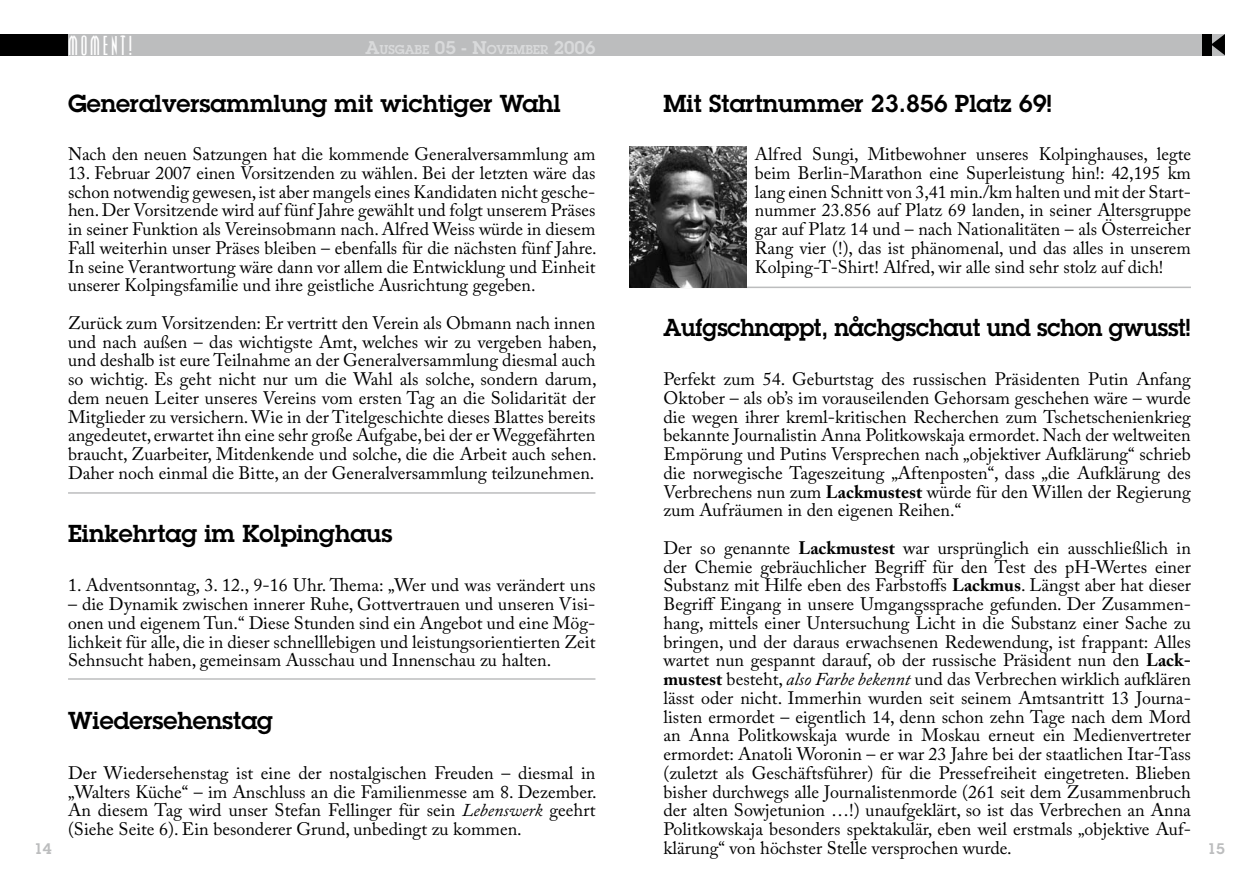
<style>
.page{position:relative;width:1259px;height:893px;background:#fff}
.page>*{position:absolute;margin:0;border:0;box-sizing:border-box;transform-origin:0 0}
.t1{font:28.5px "Pritchard";letter-spacing:.1em;color:#fff}
.t2{font:600 24px "Lubalin Graph Std";color:#000}
.t3{font:600 24px "Lubalin Graph Std";color:#000;scale:.95 1}
.t4{font:18px/18.8px "Adobe Caslon Pro";color:#000;text-align:justify}
.t5{font:600 15px "Lubalin Graph Std";color:#bcbdbe}
.t6{font:600 12.6px "Lubalin Graph Std";color:#d9dadb}
.s1{font-size:18px}
.s2{font-style:italic}
.s3{font-weight:700}
</style>
<div class="page">
<div style="left:13px;top:34px;width:616px;height:21px;background:#bcbdbe"></div>
<div style="left:0;top:34px;width:68px;height:21px;background:#000"></div>
<div style="left:629px;top:34px;width:596px;height:21px;background:#bcbdbe"></div>
<div style="left:1202px;top:34px;width:10px;height:21px;background:#000"></div>
<svg style="left:1212px;top:34px;width:13px;height:21px"></svg>
<hr style="left:68px;top:492px;width:527px;height:2px;background:#bcbdbe">
<hr style="left:663px;top:287px;width:528px;height:1px;background:#bcbdbe">
<hr style="left:68px;top:678px;width:527px;height:2px;background:#bcbdbe">
<img style="left:629px;top:147px;width:117px;height:141px">
<p class="t5" style="left:34px;top:839px;width:19px">14</p>
<h1 class="t1" style="left:68px;top:32px;width:66px">MOMENT!</h1>
<p class="t6" style="left:365px;top:41px;width:231px"><span class="s1">A</span>usgabe <span class="s1">05 - N</span>ovember <span class="s1">2006</span></p>
<h2 class="t2" style="left:68px;top:87px;width:494px">Generalversammlung mit wichtiger Wahl</h2>
<p class="t4" style="left:68px;top:144px;width:529px">Nach den neuen Satzungen hat die kommende Generalversammlung am</p>
<p class="t4" style="left:68px;top:163px;width:530px">13. Februar 2007 einen Vorsitzenden zu wählen. Bei der letzten wäre das schon notwendig gewesen, ist aber mangels eines Kandidaten nicht gesche&shy;hen. Der Vorsitzende wird auf fünf Jahre gewählt und folgt unserem Präses in seiner Funktion als Vereinsobmann nach. Alfred Weiss würde in diesem Fall weiterhin unser Präses bleiben – ebenfalls für die nächsten fünf Jahre.<br>In seine Verantwortung wäre dann vor allem die Entwicklung und Einheit unserer Kolpingsfamilie und ihre geistliche Ausrichtung gegeben.</p>
<p class="t4" style="left:68px;top:313px;width:530px">Zurück zum Vorsitzenden: Er vertritt den Verein als Obmann nach innen und nach außen – das wichtigste Amt, welches wir zu vergeben haben, und deshalb ist eure Teilnahme an der Generalversammlung diesmal auch so wichtig. Es geht nicht nur um die Wahl als solche, sondern darum, dem neuen Leiter unseres Vereins vom ersten Tag an die Solidarität der Mitglieder zu versichern. Wie in der Titelgeschichte dieses Blattes bereits angedeutet, erwartet ihn eine sehr große Aufgabe, bei der er Weggefährten braucht, Zuarbeiter, Mitdenkende und solche, die die Arbeit auch sehen.<br>Daher noch einmal die Bitte, an der Generalversammlung teilzunehmen.</p>
<h2 class="t2" style="left:68px;top:517px;width:326px">Einkehrtag im Kolpinghaus</h2>
<p class="t4" style="left:68px;top:576px;width:529px">1. Adventsonntag, 3. 12., 9-16 Uhr. Thema: „Wer und was verändert uns</p>
<p class="t4" style="left:68px;top:594px;width:529px">– die Dynamik zwischen innerer Ruhe, Gottvertrauen und unseren Visi&shy;onen und eigenem Tun.“ Diese Stunden sind ein Angebot und eine Mög&shy;lichkeit für alle, die in dieser schnelllebigen und leistungsorientierten Zeit Sehnsucht haben, gemeinsam Ausschau und Innenschau zu halten.</p>
<h2 class="t2" style="left:68px;top:705px;width:206px">Wiedersehenstag</h2>
<p class="t4" style="left:68px;top:763px;width:530px">Der Wiedersehenstag ist eine der nostalgischen Freuden – diesmal in „Walters Küche“ – im Anschluss an die Familienmesse am 8. Dezember.<br>An diesem Tag wird unser Stefan Fellinger für sein <span class="s2">Lebenswerk</span> geehrt (Siehe Seite 6). Ein besonderer Grund, unbedingt zu kommen.</p>
<h2 class="t2" style="left:663px;top:87px;width:389px">Mit Startnummer 23 .856 Platz 69!</h2>
<p class="t4" style="left:755px;top:144px;width:437px">Alfred Sungi, Mitbewohner unseres Kolpinghauses, legte beim Berlin-Marathon eine Superleistung hin!: 42,195 km lang einen Schnitt von 3,41 min./km halten und mit der Start&shy;nummer 23.856 auf Platz 69 landen, in seiner Altersgruppe gar auf Platz 14 und – nach Nationalitäten – als Österreicher Rang vier (!), das ist phänomenal, und das alles in unserem Kolping-T-Shirt! Alfred, wir alle sind sehr stolz auf dich!</p>
<h2 class="t3" style="left:663px;top:311px;width:556px">Aufgschnappt, nåchgschaut und schon gwusst!</h2>
<p class="t4" style="left:663px;top:369px;width:529px">Perfekt zum 54. Geburtstag des russischen Präsidenten Putin Anfang Oktober – als ob’s im vorauseilenden Gehorsam geschehen wäre – wurde die wegen ihrer kreml-kritischen Recherchen zum Tschetschenienkrieg bekannte Journalistin Anna Politkowskaja ermordet. Nach der weltweiten Empörung und Putins Versprechen nach „objektiver Aufklärung“ schrieb die norwegische Tageszeitung „Aftenposten“, dass „die Aufklärung des Verbrechens nun zum <span class="s3">Lackmustest</span> würde für den Willen der Regierung zum Aufräumen in den eigenen Reihen.“</p>
<p class="t4" style="left:663px;top:538px;width:529px">Der so genannte <span class="s3">Lackmustest</span> war ursprünglich ein ausschließlich in der Chemie gebräuchlicher Begriff für den Test des pH-Wertes einer Substanz mit Hilfe eben des Farbstoffs <span class="s3">Lackmus</span>. Längst aber hat dieser Begriff Eingang in unsere Umgangssprache gefunden. Der Zusammen&shy;hang, mittels einer Untersuchung Licht in die Substanz einer Sache zu bringen, und der daraus erwachsenen Redewendung, ist frappant: Alles wartet nun gespannt darauf, ob der russische Präsident nun den <span class="s3">Lack&shy;mustest</span> besteht, <span class="s2">also Farbe bekennt</span> und das Verbrechen wirklich aufklären lässt oder nicht. Immerhin wurden seit seinem Amtsantritt 13 Journa&shy;listen ermordet – eigentlich 14, denn schon zehn Tage nach dem Mord an Anna Politkowskaja wurde in Moskau erneut ein Medienvertreter ermordet: Anatoli Woronin – er war 23 Jahre bei der staatlichen Itar-Tass (zuletzt als Geschäftsführer) für die Pressefreiheit eingetreten. Blieben bisher durchwegs alle Journalistenmorde (261 seit dem Zusammenbruch der alten Sowjetunion …!) unaufgeklärt, so ist das Verbrechen an Anna Politkowskaja besonders spektakulär, eben weil erstmals „objektive Auf&shy;klärung“ von höchster Stelle versprochen wurde.</p>
<p class="t5" style="left:1207px;top:839px;width:19px">15</p>
</div>
